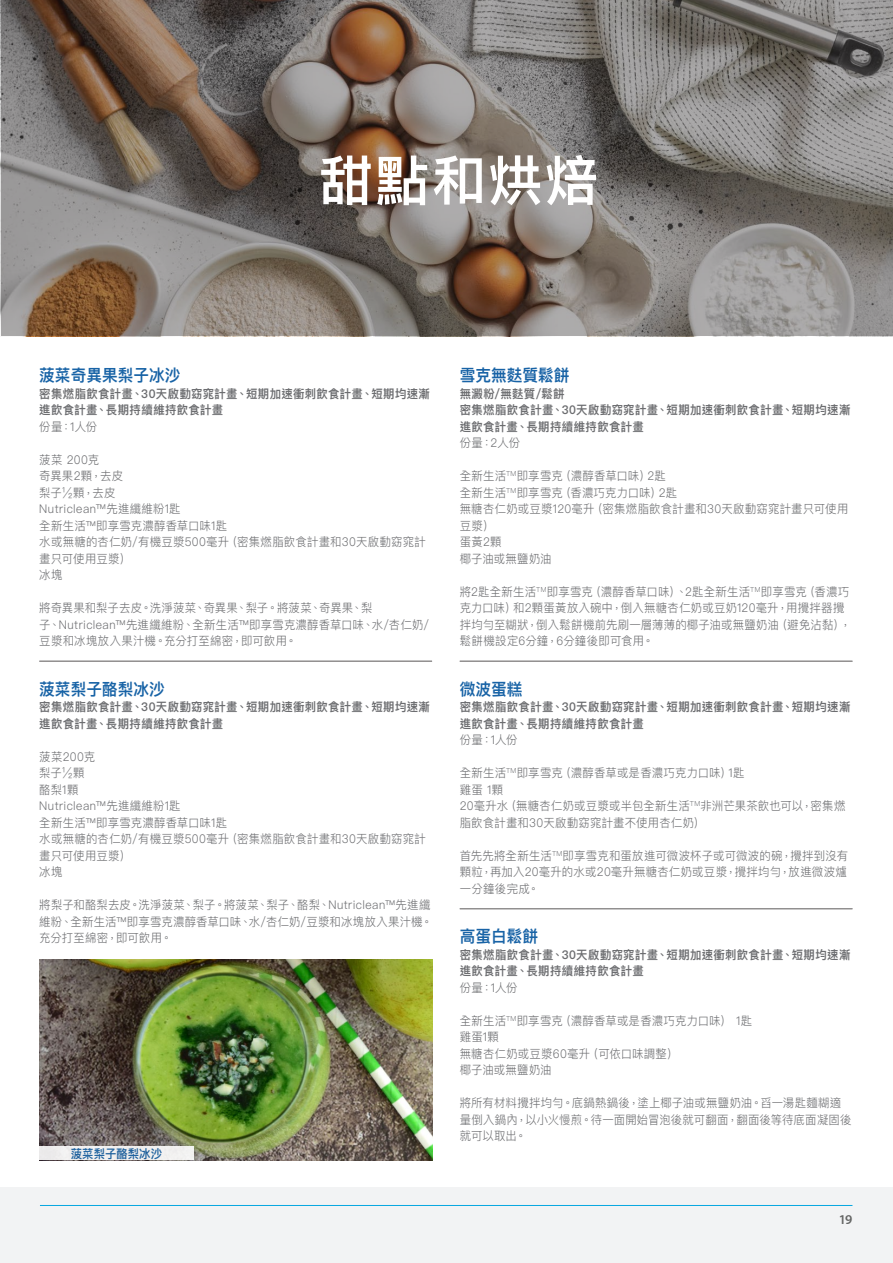
<style>
.page{position:relative;width:893px;height:1263px;background:#fff}
.page>*{position:absolute;margin:0;border:0;box-sizing:border-box;transform-origin:0 0}
.t1{font:600 54px "Ping Fang HK";letter-spacing:.045em;color:#fff}
.t2{font:600 16.5px "Ping Fang TC";color:#1863a6;scale:.95 1}
.t3{font:600 13.5px "Myriad Pro";color:#040503}
.t4{font:300 12px/16.5px "Ping Fang TC";letter-spacing:.02em;color:#6c6d70;scale:.95 1}
.t5{font:600 12px/16.5px "Ping Fang TC";letter-spacing:.03em;color:#6c6d70;scale:.95 1}
.t6{font:600 12px "Ping Fang TC";color:#1863a6;scale:.95 1}
</style>
<div class="page">
<div style="left:0;top:1187px;width:893px;height:76px;background:#f2f3f4"></div>
<hr style="left:40px;top:1205px;width:812px;height:1px;background:#08a7e0">
<hr style="left:39px;top:661px;width:393px;height:1px;background:#231f20">
<svg style="left:2px;top:0;width:891px;height:336px;background:#7d746d"></svg>
<hr style="left:460px;top:661px;width:392px;height:1px;background:#231f20">
<hr style="left:460px;top:908px;width:392px;height:1px;background:#231f20">
<hr style="left:460px;top:909px;width:392px;height:1px;background:#231f20">
<img style="left:39px;top:959px;width:394px;height:201px">
<div style="left:39px;top:1146px;width:155px;height:14px;background:#f0efef"></div>
<p class="t1" style="left:319px;top:147px;width:281px">甜點和烘焙</p>
<p class="t2" style="left:39px;top:365px;width:150px">菠菜奇異果梨子冰沙</p>
<p class="t5" style="left:39px;top:385px;width:413px">密集燃脂飲食計畫、30天啟動窈窕計畫、短期加速衝刺飲食計畫、短期均速漸進飲食計畫、長期持續維持飲食計畫</p>
<p class="t4" style="left:39px;top:418px;width:63px">份量：1人份</p>
<p class="t4" style="left:39px;top:451px;width:65px">菠菜 200克</p>
<p class="t4" style="left:39px;top:467px;width:90px">奇異果2顆，去皮</p>
<p class="t4" style="left:39px;top:484px;width:82px">梨子½顆，去皮</p>
<p class="t4" style="left:39px;top:500px;width:150px">Nutriclean™先進纖維粉1匙</p>
<p class="t4" style="left:39px;top:517px;width:199px">全新生活™即享雪克濃醇香草口味1匙</p>
<p class="t4" style="left:39px;top:533px;width:408px">水或無糖的杏仁奶/有機豆漿500毫升（密集燃脂飲食計畫和30天啟動窈窕計畫只可使用豆漿）</p>
<p class="t4" style="left:39px;top:566px;width:26px">冰塊</p>
<p class="t4" style="left:39px;top:599px;width:412px">將奇異果和梨子去皮。洗淨菠菜、奇異果、梨子。將菠菜、奇異果、梨<br>子、Nutriclean™先進纖維粉、全新生活™即享雪克濃醇香草口味、水/杏仁奶/豆漿和冰塊放入果汁機。充分打至綿密，即可飲用。</p>
<p class="t2" style="left:39px;top:678px;width:133px">菠菜梨子酪梨冰沙</p>
<p class="t5" style="left:39px;top:698px;width:413px">密集燃脂飲食計畫、30天啟動窈窕計畫、短期加速衝刺飲食計畫、短期均速漸進飲食計畫、長期持續維持飲食計畫</p>
<p class="t4" style="left:39px;top:748px;width:60px">菠菜200克</p>
<p class="t4" style="left:39px;top:764px;width:49px">梨子½顆</p>
<p class="t4" style="left:39px;top:781px;width:43px">酪梨1顆</p>
<p class="t4" style="left:39px;top:797px;width:150px">Nutriclean™先進纖維粉1匙</p>
<p class="t4" style="left:39px;top:814px;width:199px">全新生活™即享雪克濃醇香草口味1匙</p>
<p class="t4" style="left:39px;top:830px;width:408px">水或無糖的杏仁奶/有機豆漿500毫升（密集燃脂飲食計畫和30天啟動窈窕計畫只可使用豆漿）</p>
<p class="t4" style="left:39px;top:863px;width:26px">冰塊</p>
<p class="t4" style="left:39px;top:896px;width:416px">將梨子和酪梨去皮。洗淨菠菜、梨子。將菠菜、梨子、酪梨、Nutriclean™先進纖維粉、全新生活™即享雪克濃醇香草口味、水/杏仁奶/豆漿和冰塊放入果汁機。充分打至綿密，即可飲用。</p>
<p class="t6" style="left:71px;top:1146px;width:98px">菠菜梨子酪梨冰沙</p>
<p class="t2" style="left:460px;top:365px;width:117px">雪克無麩質鬆餅</p>
<p class="t5" style="left:460px;top:385px;width:112px">無澱粉/無麩質/鬆餅</p>
<p class="t5" style="left:460px;top:401px;width:413px">密集燃脂飲食計畫、30天啟動窈窕計畫、短期加速衝刺飲食計畫、短期均速漸進飲食計畫、長期持續維持飲食計畫</p>
<p class="t4" style="left:460px;top:434px;width:65px">份量：2人份</p>
<p class="t4" style="left:460px;top:467px;width:218px">全新生活<sup>TM</sup>即享雪克（濃醇香草口味）2匙</p>
<p class="t4" style="left:460px;top:484px;width:230px">全新生活<sup>TM</sup>即享雪克（香濃巧克力口味）2匙</p>
<p class="t4" style="left:460px;top:500px;width:411px">無糖杏仁奶或豆漿120毫升（密集燃脂飲食計畫和30天啟動窈窕計畫只可使用豆漿）</p>
<p class="t4" style="left:460px;top:533px;width:46px">蛋黃2顆</p>
<p class="t4" style="left:460px;top:550px;width:98px">椰子油或無鹽奶油</p>
<p class="t4" style="left:460px;top:583px;width:414px">將2匙全新生活<sup>TM</sup>即享雪克（濃醇香草口味）、2匙全新生活<sup>TM</sup>即享雪克（香濃巧克力口味）和2顆蛋黃放入碗中，倒入無糖杏仁奶或豆奶120毫升，用攪拌器攪拌均勻至糊狀，倒入鬆餅機前先刷一層薄薄的椰子油或無鹽奶油（避免沾黏），鬆餅機設定6分鐘，6分鐘後即可食用。</p>
<p class="t2" style="left:460px;top:678px;width:68px">微波蛋糕</p>
<p class="t5" style="left:460px;top:698px;width:413px">密集燃脂飲食計畫、30天啟動窈窕計畫、短期加速衝刺飲食計畫、短期均速漸進飲食計畫、長期持續維持飲食計畫</p>
<p class="t4" style="left:460px;top:731px;width:63px">份量：1人份</p>
<p class="t4" style="left:460px;top:764px;width:301px">全新生活<sup>TM</sup>即享雪克（濃醇香草或是香濃巧克力口味）1匙</p>
<p class="t4" style="left:460px;top:781px;width:47px">雞蛋 1顆</p>
<p class="t4" style="left:460px;top:797px;width:407px">20毫升水（無糖杏仁奶或豆漿或半包全新生活<sup>TM</sup>非洲芒果茶飲也可以，密集燃脂飲食計畫和30天啟動窈窕計畫不使用杏仁奶）</p>
<p class="t4" style="left:460px;top:847px;width:410px;text-align:justify">首先先將全新生活<sup>TM</sup>即享雪克和蛋放進可微波杯子或可微波的碗，攪拌到沒有顆粒，再加入20毫升的水或20毫升無糖杏仁奶或豆漿，攪拌均勻，放進微波爐一分鐘後完成。</p>
<p class="t2" style="left:460px;top:926px;width:84px">高蛋白鬆餅</p>
<p class="t5" style="left:460px;top:946px;width:413px">密集燃脂飲食計畫、30天啟動窈窕計畫、短期加速衝刺飲食計畫、短期均速漸進飲食計畫、長期持續維持飲食計畫</p>
<p class="t4" style="left:460px;top:979px;width:63px">份量：1人份</p>
<p class="t4" style="left:460px;top:1012px;width:309px">全新生活<sup>TM</sup>即享雪克（濃醇香草或是香濃巧克力口味） 1匙</p>
<p class="t4" style="left:460px;top:1028px;width:43px">雞蛋1顆</p>
<p class="t4" style="left:460px;top:1045px;width:232px">無糖杏仁奶或豆漿60毫升（可依口味調整）</p>
<p class="t4" style="left:460px;top:1061px;width:98px">椰子油或無鹽奶油</p>
<p class="t4" style="left:460px;top:1094px;width:414px">將所有材料攪拌均勻。底鍋熱鍋後，塗上椰子油或無鹽奶油。舀一湯匙麵糊適量倒入鍋內，以小火慢煎。待一面開始冒泡後就可翻面，翻面後等待底面凝固後就可以取出。</p>
<p class="t3" style="left:838px;top:1210px;width:16px">19</p>
</div>
